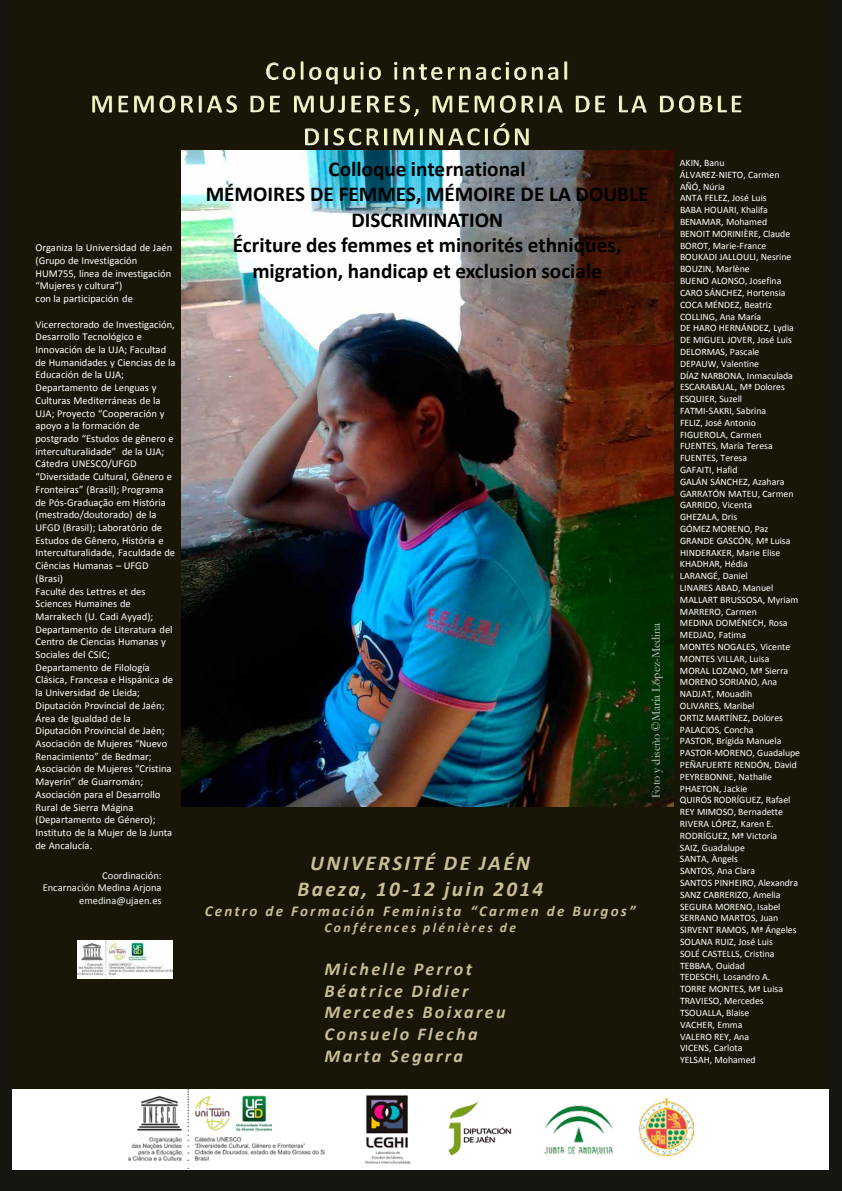
<style>
.page{position:relative;width:842px;height:1191px;background:#17150f}
.page>*{position:absolute;margin:0;border:0;box-sizing:border-box;transform-origin:0 0}
.t1{font:700 21.2px/25.4px "Calibri";color:#000;text-align:center}
.t2{font:italic 700 21.2px/25.4px "Calibri";letter-spacing:.11em;color:#c8be96;text-align:center}
.t3{font:italic 700 18.1px/21.8px "Calibri";letter-spacing:.13em;color:#c8be96}
.t4{font:italic 700 15.1px "Calibri";letter-spacing:.145em;color:#c8be96}
.t5{font:italic 700 13.6px "Calibri";letter-spacing:.165em;color:#c8be96}
.t6{font:12.2px "Garamond";letter-spacing:-.005em;color:#d0d0d0}
.t7{font:10.5px/12.7px "Calibri";letter-spacing:-.005em;color:#fff}
.t8{font:10.5px/12.7px "Calibri";color:#f6f6f6;text-align:right}
.t9{font:9.8px/11.8px "Calibri";letter-spacing:-.005em;color:#fff}
</style>
<div class="page">
<div style="left:13px;top:0;width:816px;height:1089px;background:#191608"></div>
<img style="left:181px;top:203px;width:492px;height:603px">
<img style="left:519px;top:856px;width:12px;height:12px">
<img style="left:388px;top:868px;width:9px;height:27px">
<img style="left:397px;top:868px;width:33px;height:27px">
<img style="left:430px;top:868px;width:42px;height:27px">
<img style="left:534px;top:882px;width:9px;height:13px">
<img style="left:206px;top:895px;width:420px;height:22px">
<img style="left:315px;top:914px;width:94px;height:18px">
<img style="left:409px;top:914px;width:5px;height:15px">
<img style="left:414px;top:914px;width:72px;height:19px">
<img style="left:486px;top:914px;width:47px;height:3px">
<img style="left:491px;top:914px;width:37px;height:17px">
<img style="left:315px;top:929px;width:28px;height:3px">
<img style="left:326px;top:963px;width:74px;height:10px">
<img style="left:403px;top:964px;width:59px;height:9px">
<img style="left:326px;top:973px;width:66px;height:21px">
<img style="left:400px;top:973px;width:59px;height:21px">
<img style="left:326px;top:994px;width:84px;height:22px">
<img style="left:410px;top:994px;width:83px;height:22px">
<img style="left:498px;top:1010px;width:7px;height:7px">
<img style="left:326px;top:1016px;width:141px;height:22px">
<img style="left:470px;top:1016px;width:29px;height:22px">
<img style="left:326px;top:1038px;width:51px;height:23px">
<img style="left:378px;top:1038px;width:73px;height:27px">
<img style="left:92px;top:61px;width:650px;height:142px">
<img style="left:77px;top:940px;width:96px;height:38px">
<div style="left:13px;top:1089px;width:816px;height:80px;background:#fff"></div>
<img style="left:128px;top:1089px;width:196px;height:79px">
<img style="left:365px;top:1095px;width:46px;height:69px">
<img style="left:448px;top:1101px;width:64px;height:55px">
<img style="left:544px;top:1105px;width:69px;height:49px">
<img style="left:640px;top:1098px;width:54px;height:57px">
<p class="t7" style="left:35px;top:241px;width:138px">Organiza la Universidad de Jaén (Grupo de Investigación<br>HUM755, línea de investigación “Mujeres y cultura”)<br>con la participación de</p>
<p class="t7" style="left:35px;top:318px;width:142px">Vicerrectorado de Investigación,<br>Desarrollo Tecnológico e<br>Innovación de la UJA; Facultad de Humanidades y Ciencias de la<br>Educación de la UJA;<br>Departamento de Lenguas y<br>Culturas Mediterráneas de la<br>UJA; Proyecto “Cooperación y apoyo a la formación de postgrado “Estudos de gênero e interculturalidade” de la UJA;<br>Cátedra UNESCO/UFGD “Diversidade Cultural, Gênero e<br>Fronteiras” (Brasil); Programa de Pós-Graduação em História (mestrado/doutorado) de la<br>UFGD (Brasil); Laboratório de<br>Estudos de Gênero, História e<br>Interculturalidade, Faculdade de<br>Ciências Humanas – UFGD (Brasi)<br>Faculté des Lettres et des<br>Sciences Humaines de<br>Marrakech (U. Cadi Ayyad);<br>Departamento de Literatura del<br>Centro de Ciencias Humanas y<br>Sociales del CSIC;<br>Departamento de Filología<br>Clásica, Francesa e Hispánica de la Universidad de Lleida;<br>Diputación Provincial de Jaén;<br>Área de Igualdad de la<br>Diputación Provincial de Jaén;<br>Asociación de Mujeres “Nuevo<br>Renacimiento” de Bedmar;<br>Asociación de Mujeres “Cristina<br>Mayerín” de Guarromán;<br>Asociación para el Desarrollo<br>Rural de Sierra Mágina (Departamento de Género);<br>Instituto de la Mujer de la Junta de Ancalucía.</p>
<p class="t8" style="left:43px;top:868px;width:120px">Coordinación:<br>Encarnación Medina Arjona emedina@ujaen.es</p>
<h1 class="t1" style="left:206px;top:156px;width:444px">Colloque international<br>MÉMOIRES DE FEMMES, MÉMOIRE DE LA DOUBLE DISCRIMINATION<br>Écriture des femmes et minorités ethniques, migration, handicap et exclusion sociale</h1>
<p class="t6" style="left:648px;top:798px;width:177px;rotate:-90deg">Foto y diseño ©María López-Medina</p>
<h1 class="t2" style="left:298px;top:850px;width:247px">UNIVERSITÉ DE JAÉN<br>Baeza, 10-12 juin 2014</h1>
<h3 class="t4" style="left:205px;top:901px;width:432px">Centro de Formación Feminista “Carmen de Burgos”</h3>
<h3 class="t5" style="left:324px;top:919px;width:193px">Conférences plénières de</h3>
<h2 class="t3" style="left:325px;top:958px;width:182px">Michelle Perrot<br>Béatrice Didier<br>Mercedes Boixareu<br>Consuelo Flecha<br>Marta Segarra</h2>
<p class="t9" style="left:680px;top:157px;width:122px">AKIN, Banu<br>ÁLVAREZ-NIETO, Carmen<br>AÑÓ, Núria<br>ANTA FELEZ, José Luis<br>BABA HOUARI, Khalifa<br>BENAMAR, Mohamed<br>BENOIT MORINIÈRE, Claude<br>BOROT, Marie-France<br>BOUKADI JALLOULI, Nesrine<br>BOUZIN, Marlène<br>BUENO ALONSO, Josefina<br>CARO SÁNCHEZ, Hortensia<br>COCA MÉNDEZ, Beatriz<br>COLLING, Ana María<br>DE HARO HERNÁNDEZ, Lydia<br>DE MIGUEL JOVER, José Luis<br>DELORMAS, Pascale<br>DEPAUW, Valentine<br>DÍAZ NARBONA, Inmaculada<br>ESCARABAJAL, Mª Dolores<br>ESQUIER, Suzell<br>FATMI-SAKRI, Sabrina<br>FELIZ, José Antonio<br>FIGUEROLA, Carmen<br>FUENTES, María Teresa<br>FUENTES, Teresa<br>GAFAITI, Hafid<br>GALÁN SÁNCHEZ, Azahara<br>GARRATÓN MATEU, Carmen<br>GARRIDO, Vicenta<br>GHEZALA, Dris<br>GÓMEZ MORENO, Paz<br>GRANDE GASCÓN, Mª Luisa<br>HINDERAKER, Marie Elise<br>KHADHAR, Hédia<br>LARANGÉ, Daniel<br>LINARES ABAD, Manuel<br>MALLART BRUSSOSA, Myriam<br>MARRERO, Carmen<br>MEDINA DOMÉNECH, Rosa<br>MEDJAD, Fatima<br>MONTES NOGALES, Vicente<br>MONTES VILLAR, Luisa<br>MORAL LOZANO, Mª Sierra<br>MORENO SORIANO, Ana<br>NADJAT, Mouadih<br>OLIVARES, Maribel<br>ORTIZ MARTÍNEZ, Dolores<br>PALACIOS, Concha<br>PASTOR, Brígida Manuela<br>PASTOR-MORENO, Guadalupe<br>PEÑAFUERTE RENDÓN, David<br>PEYREBONNE, Nathalie<br>PHAETON, Jackie<br>QUIRÓS RODRÍGUEZ, Rafael<br>REY MIMOSO, Bernadette<br>RIVERA LÓPEZ, Karen E.<br>RODRÍGUEZ, Mª Victoria<br>SAIZ, Guadalupe<br>SANTA, Àngels<br>SANTOS, Ana Clara<br>SANTOS PINHEIRO, Alexandra<br>SANZ CABRERIZO, Amelia<br>SEGURA MORENO, Isabel<br>SERRANO MARTOS, Juan<br>SIRVENT RAMOS, Mª Ángeles<br>SOLANA RUIZ, José Luis<br>SOLÉ CASTELLS, Cristina<br>TEBBAA, Ouidad<br>TEDESCHI, Losandro A.<br>TORRE MONTES, Mª Luisa<br>TRAVIESO, Mercedes<br>TSOUALLA, Blaise<br>VACHER, Emma<br>VALERO REY, Ana<br>VICENS, Carlota<br>YELSAH, Mohamed</p>
</div>
